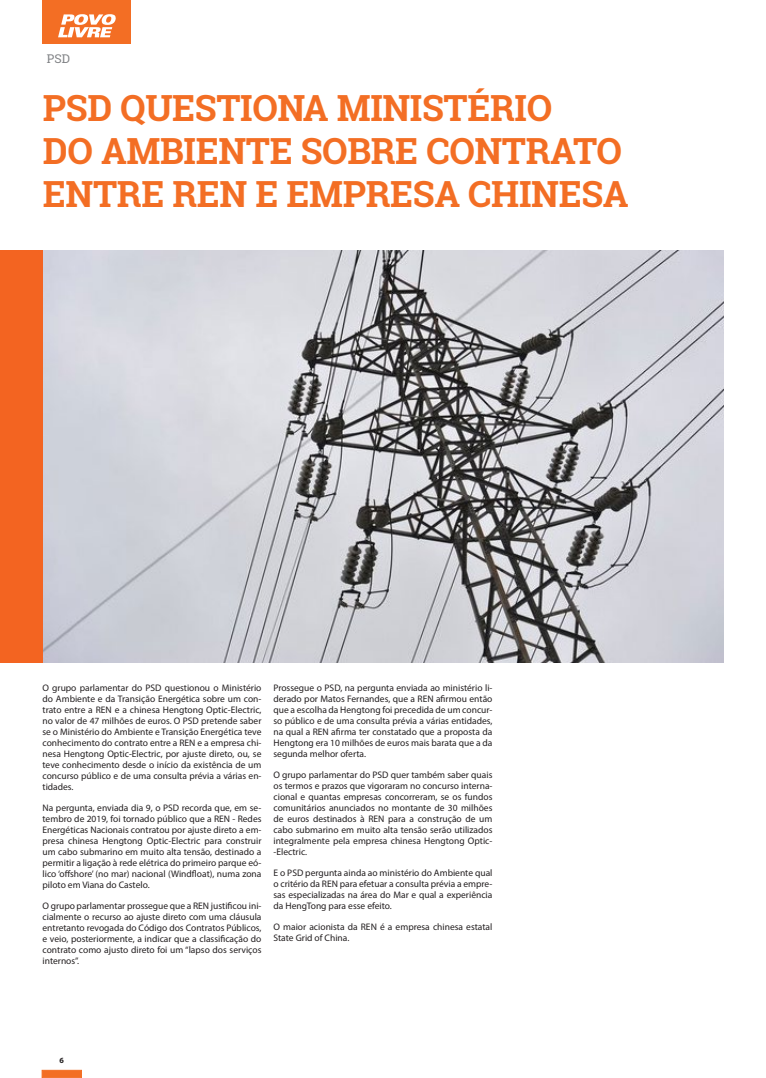
<style>
.page{position:relative;width:766px;height:1078px;background:#fff}
.page>*{position:absolute;margin:0;border:0;box-sizing:border-box;transform-origin:0 0}
.n_texto{font:700 36px/43.2px "Roboto Slab";letter-spacing:-.01em;color:#f36e24}
.topos{font:12px "Roboto Slab";color:#808285}
.PL_new_texto{font:9.5px/11px "Myriad Pro";color:#231f20;text-align:justify}
.t1{font:700 8px "Myriad Pro";color:#231f20}
</style>
<div class="page">
<div style="left:42px;top:1069px;width:40px;height:8px;background:#f36e24;border:1px solid #f36e24"></div>
<div style="left:43px;top:0;width:88px;height:44px;background:#f36e24"></div>
<svg style="left:58px;top:14px;width:58px;height:23px"></svg>
<img style="left:43px;top:250px;width:680px;height:412px">
<div style="left:0;top:250px;width:43px;height:412px;background:#f36421"></div>
<p class="topos" style="left:47px;top:51px;width:25px">PSD</p>
<p class="n_texto" style="left:43px;top:85px;width:510px">PSD QUESTIONA MINISTÉRIO</p>
<p class="n_texto" style="left:43px;top:129px;width:587px">DO AMBIENTE SOBRE CONTRATO<br>ENTRE REN E EMPRESA CHINESA</p>
<p class="PL_new_texto" style="left:43px;top:682px;width:220px">O grupo parlamentar do PSD questionou o Ministério do Ambiente e da Transição Energética sobre um con&shy;trato entre a REN e a chinesa Hengtong Optic-Electric, no valor de 47 milhões de euros. O PSD pretende saber se o Ministério do Ambiente e Transição Energética teve conhecimento do contrato entre a REN e a empresa chi&shy;nesa Hengtong Optic-Electric, por ajuste direto, ou, se teve conhecimento desde o início da existência de um concurso público e de uma consulta prévia a várias en&shy;tidades.</p>
<p class="PL_new_texto" style="left:43px;top:802px;width:220px">Na pergunta, enviada dia 9, o PSD recorda que, em se&shy;tembro de 2019, foi tornado público que a REN - Redes Energéticas Nacionais contratou por ajuste direto a em&shy;presa chinesa Hengtong Optic-Electric para construir um cabo submarino em muito alta tensão, destinado a permitir a ligação à rede elétrica do primeiro parque eó&shy;lico ‘offshore’ (no mar) nacional (Windfloat), numa zona piloto em Viana do Castelo.</p>
<p class="PL_new_texto" style="left:43px;top:900px;width:220px">O grupo parlamentar prossegue que a REN justificou ini&shy;cialmente o recurso ao ajuste direto com uma cláusula entretanto revogada do Código dos Contratos Públicos, e veio, posteriormente, a indicar que a classificação do contrato como ajusto direto foi um “lapso dos serviços internos”.</p>
<p class="PL_new_texto" style="left:273px;top:682px;width:220px">Prossegue o PSD, na pergunta enviada ao ministério li&shy;derado por Matos Fernandes, que a REN afirmou então que a escolha da Hengtong foi precedida de um concur&shy;so público e de uma consulta prévia a várias entidades, na qual a REN afirma ter constatado que a proposta da Hengtong era 10 milhões de euros mais barata que a da segunda melhor oferta.</p>
<p class="PL_new_texto" style="left:273px;top:769px;width:220px">O grupo parlamentar do PSD quer também saber quais os termos e prazos que vigoraram no concurso interna&shy;cional e quantas empresas concorreram, se os fundos comunitários anunciados no montante de 30 milhões de euros destinados à REN para a construção de um cabo submarino em muito alta tensão serão utilizados integralmente pela empresa chinesa Hengtong Optic--Electric.</p>
<p class="PL_new_texto" style="left:273px;top:867px;width:220px">E o PSD pergunta ainda ao ministério do Ambiente qual o critério da REN para efetuar a consulta prévia a empre&shy;sas especializadas na área do Mar e qual a experiência da HengTong para esse efeito.</p>
<p class="PL_new_texto" style="left:273px;top:921px;width:220px">O maior acionista da REN é a empresa chinesa estatal<br>State Grid of China.</p>
<p class="t1" style="left:60px;top:1054px;width:6px">6</p>
</div>
